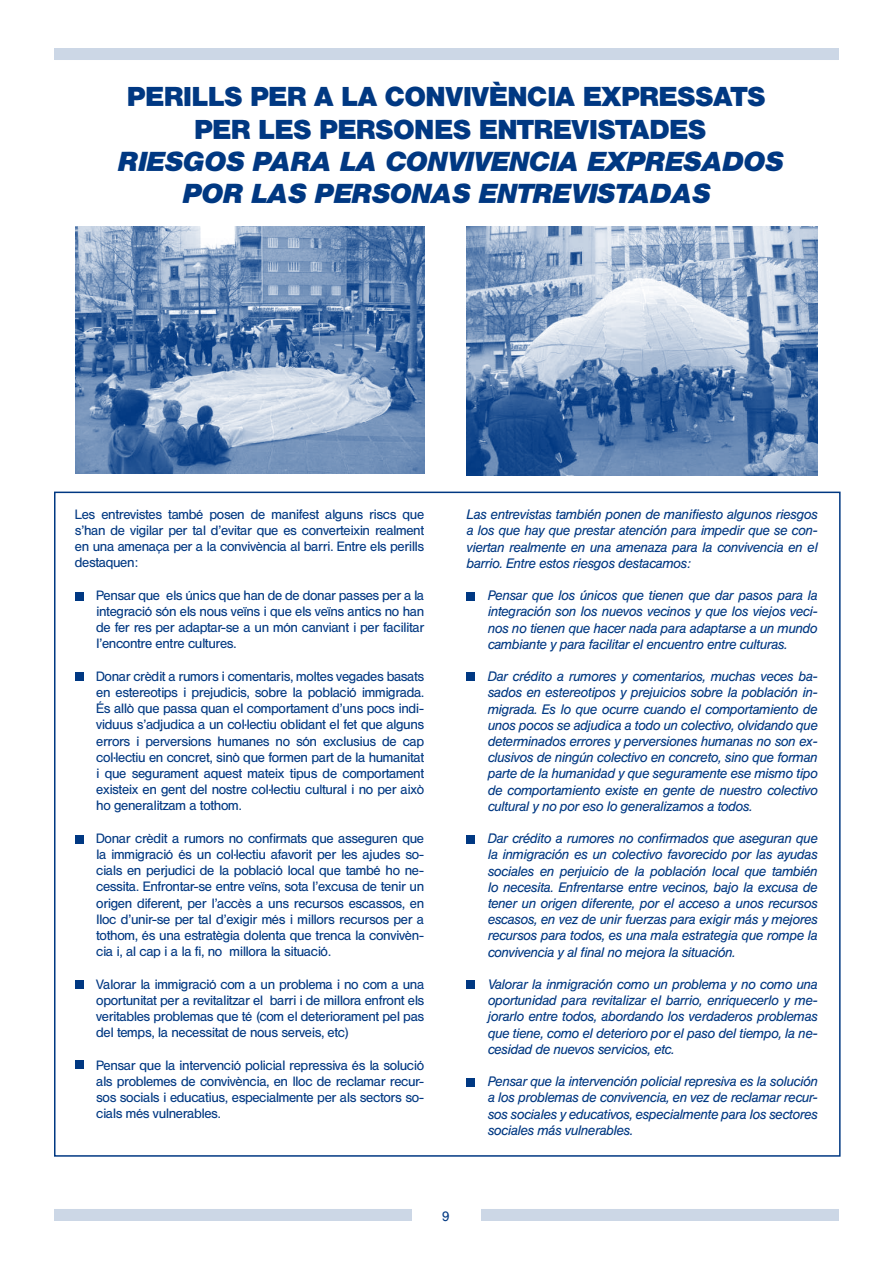
<style>
.page{position:relative;width:893px;height:1263px;background:#fff}
.page>*{position:absolute;margin:0;border:0;box-sizing:border-box;transform-origin:0 0}
.t1{font:27px/32.4px "Hel Bol";color:#003882;text-align:center}
.t2{font:27px/32.4px "Hel Bol Ita";color:#003882;text-align:center}
.t3{font:13.5px/16.2px "Hel Ita";color:#003882;text-align:justify}
.t4{font:13.5px/16.2px "Hel Reg";color:#003882;text-align:justify}
</style>
<div class="page">
<div style="left:54px;top:48px;width:785px;height:12px;background:#ccd7e6"></div>
<div style="left:54px;top:1209px;width:358px;height:12px;background:#ccd7e6"></div>
<div style="left:481px;top:1209px;width:358px;height:12px;background:#ccd7e6"></div>
<img style="left:467px;top:226px;width:351px;height:250px">
<img style="left:75px;top:226px;width:349px;height:247px">
<div style="left:75px;top:592px;width:9px;height:8px;background:#003882"></div>
<div style="left:75px;top:672px;width:9px;height:9px;background:#003882"></div>
<div style="left:75px;top:835px;width:9px;height:8px;background:#003882"></div>
<div style="left:75px;top:980px;width:9px;height:9px;background:#003882"></div>
<div style="left:75px;top:1060px;width:9px;height:9px;background:#003882"></div>
<div style="left:467px;top:592px;width:8px;height:8px;background:#003882"></div>
<div style="left:467px;top:672px;width:8px;height:9px;background:#003882"></div>
<div style="left:467px;top:835px;width:8px;height:8px;background:#003882"></div>
<div style="left:467px;top:980px;width:8px;height:9px;background:#003882"></div>
<div style="left:467px;top:1078px;width:8px;height:8px;background:#003882"></div>
<h1 class="t1" style="left:127px;top:80px;width:640px">PERILLS PER A LA CONVIVÈNCIA EXPRESSATS<br>PER LES PERSONES ENTREVISTADES</h1>
<h1 class="t2" style="left:118px;top:145px;width:666px">RIESGOS PARA LA CONVIVENCIA EXPRESADOS<br>POR LAS PERSONAS ENTREVISTADAS</h1>
<p class="t4" style="left:75px;top:506px;width:351px">Les entrevistes també posen de manifest alguns riscs que s’han de vigilar per tal d’evitar que es converteixin realment en una amenaça per a la convivència al barri. Entre els perills destaquen:</p>
<p class="t4" style="left:97px;top:587px;width:329px">Pensar que els únics que han de de donar passes per a la integració són els nous veïns i que els veïns antics no han de fer res per adaptar-se a un món canviant i per facilitar l’encontre entre cultures.</p>
<p class="t4" style="left:97px;top:668px;width:329px">Donar crèdit a rumors i comentaris, moltes vegades basats en estereotips i prejudicis, sobre la població immigrada.<br>És allò que passa quan el comportament d’uns pocs indi&shy;viduus s’adjudica a un col·lectiu oblidant el fet que alguns errors i perversions humanes no són exclusius de cap col·lectiu en concret, sinò que formen part de la humanitat i que segurament aquest mateix tipus de comportament existeix en gent del nostre col·lectiu cultural i no per això ho generalitzam a tothom.</p>
<p class="t4" style="left:97px;top:830px;width:329px">Donar crèdit a rumors no confirmats que asseguren que la immigració és un col·lectiu afavorit per les ajudes so&shy;cials en perjudici de la població local que també ho ne&shy;cessita. Enfrontar-se entre veïns, sota l’excusa de tenir un origen diferent, per l’accès a uns recursos escassos, en lloc d’unir-se per tal d’exigir més i millors recursos per a tothom, és una estratègia dolenta que trenca la convivèn&shy;cia i, al cap i a la fi, no millora la situació.</p>
<p class="t4" style="left:97px;top:976px;width:329px">Valorar la immigració com a un problema i no com a una oportunitat per a revitalitzar el barri i de millora enfront els veritables problemas que té (com el deteriorament pel pas del temps, la necessitat de nous serveis, etc)</p>
<p class="t4" style="left:97px;top:1057px;width:329px">Pensar que la intervenció policial repressiva és la solució als problemes de convivència, en lloc de reclamar recur&shy;sos socials i educatius, especialmente per als sectors so&shy;cials més vulnerables.</p>
<p class="t3" style="left:467px;top:506px;width:352px">Las entrevistas también ponen de manifiesto algunos riesgos a los que hay que prestar atención para impedir que se con&shy;viertan realmente en una amenaza para la convivencia en el barrio. Entre estos riesgos destacamos:</p>
<p class="t3" style="left:488px;top:587px;width:331px">Pensar que los únicos que tienen que dar pasos para la integración son los nuevos vecinos y que los viejos veci&shy;nos no tienen que hacer nada para adaptarse a un mundo cambiante y para facilitar el encuentro entre culturas.</p>
<p class="t3" style="left:488px;top:668px;width:331px">Dar crédito a rumores y comentarios, muchas veces ba&shy;sados en estereotipos y prejuicios sobre la población in&shy;migrada. Es lo que ocurre cuando el comportamiento de unos pocos se adjudica a todo un colectivo, olvidando que determinados errores y perversiones humanas no son ex&shy;clusivos de ningún colectivo en concreto, sino que forman parte de la humanidad y que seguramente ese mismo tipo de comportamiento existe en gente de nuestro colectivo cultural y no por eso lo generalizamos a todos.</p>
<p class="t3" style="left:488px;top:830px;width:331px">Dar crédito a rumores no confirmados que aseguran que la inmigración es un colectivo favorecido por las ayudas sociales en perjuicio de la población local que también lo necesita. Enfrentarse entre vecinos, bajo la excusa de tener un origen diferente, por el acceso a unos recursos escasos, en vez de unir fuerzas para exigir más y mejores recursos para todos, es una mala estrategia que rompe la convivencia y al final no mejora la situación.</p>
<p class="t3" style="left:488px;top:976px;width:331px">Valorar la inmigración como un problema y no como una oportunidad para revitalizar el barrio, enriquecerlo y me&shy;jorarlo entre todos, abordando los verdaderos problemas que tiene, como el deterioro por el paso del tiempo, la ne&shy;cesidad de nuevos servicios, etc.</p>
<p class="t3" style="left:488px;top:1073px;width:331px">Pensar que la intervención policial represiva es la solución a los problemas de convivencia, en vez de reclamar recur&shy;sos sociales y educativos, especialmente para los sectores sociales más vulnerables.</p>
</div>
